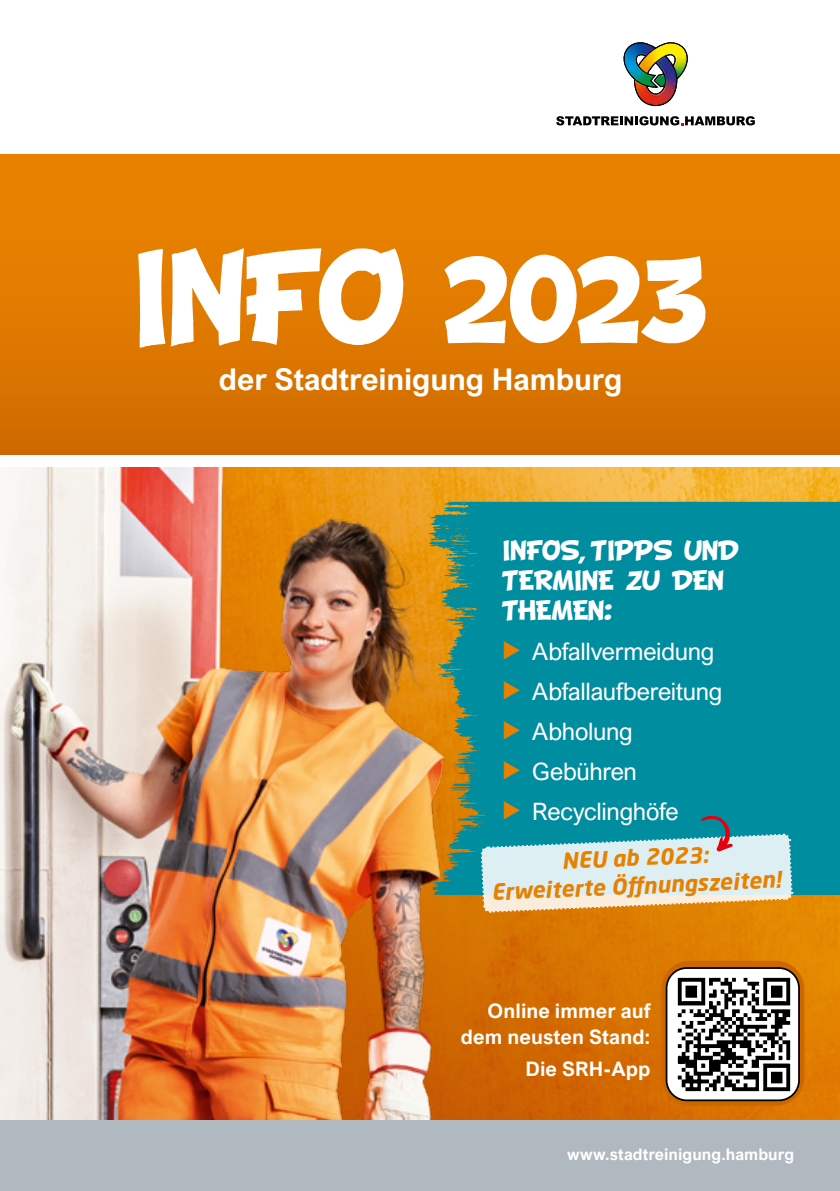
<style>
.page{position:relative;width:840px;height:1191px;background:#fff}
.page>*{position:absolute;margin:0;border:0;box-sizing:border-box;transform-origin:0 0}
.t1{font:104.6px "BD Cartoon Shout";letter-spacing:-.02em;color:#fff}
.t2{font:700 30px "Arial Nova";letter-spacing:-.005em;color:#fff}
.t3{font:24px "Arial Nova";letter-spacing:-.01em;color:#fff}
.t4{font:italic 700 22px/28px "Neo Sans W1 G";color:#e88000;text-align:center}
.t5{font:22px/30px "BD Cartoon Shout";letter-spacing:-.01em;color:#fff}
.t6{font:700 20px/26px "Arial Nova";letter-spacing:.005em;color:#fff;text-align:right}
.t7{font:700 16px "Arial Nova";letter-spacing:.005em;color:#fff}
.s1{color:#e88000}
</style>
<div class="page">
<div style="left:0;top:154px;width:839px;height:300px;background:linear-gradient(to bottom,#ed8500,#d26c00)"></div>
<img style="left:477px;top:468px;width:362px;height:652px">
<svg style="left:556px;top:43px;width:198px;height:82px"></svg>
<img style="left:0;top:468px;width:477px;height:652px">
<svg style="left:428px;top:502px;width:411px;height:393px;background:#118d95"></svg>
<div style="left:0;top:1120px;width:839px;height:71px;background:#b1b9c0"></div>
<div style="left:661px;top:960px;width:142px;height:145px;background:#cc6800;border-radius:28px"></div>
<div style="left:661px;top:964px;width:138px;height:138px;background:#000;opacity:.2"></div>
<img style="left:673px;top:975px;width:120px;height:119px">
<div style="left:665px;top:967px;width:134px;height:134px;border:2px solid #000;border-radius:20px"></div>
<svg style="left:478px;top:815px;width:316px;height:99px;background:#a4c8c2"></svg>
<h1 class="t1" style="left:130px;top:245px;width:581px">INFO 2023</h1>
<p class="t2" style="left:219px;top:361px;width:405px">der Stadtreinigung Hamburg</p>
<p class="t5" style="left:502px;top:536px;width:238px">INFOS, TIPPS UND<br>TERMINE ZU DEN<br>THEMEN:</p>
<p class="t3" style="left:502px;top:637px;width:214px"><span class="s1">◆</span> Abfallvermeidung</p>
<p class="t3" style="left:502px;top:677px;width:221px"><span class="s1">◆</span> Abfallaufbereitung</p>
<p class="t3" style="left:502px;top:717px;width:132px"><span class="s1">◆</span> Abholung</p>
<p class="t3" style="left:502px;top:757px;width:136px"><span class="s1">◆</span> Gebühren</p>
<p class="t3" style="left:502px;top:797px;width:178px"><span class="s1">◆</span> Recyclinghöfe</p>
<p class="t4" style="left:489px;top:848px;width:291px;rotate:-2deg">NEU ab 2023:<br>Erweiterte Öff nungszeiten!</p>
<p class="t6" style="left:460px;top:998px;width:191px">Online immer auf dem neusten Stand:</p>
<p class="t6" style="left:525px;top:1055px;width:127px">Die SRH-App</p>
<p class="t7" style="left:566px;top:1144px;width:228px">www.stadtreinigung.hamburg</p>
</div>
